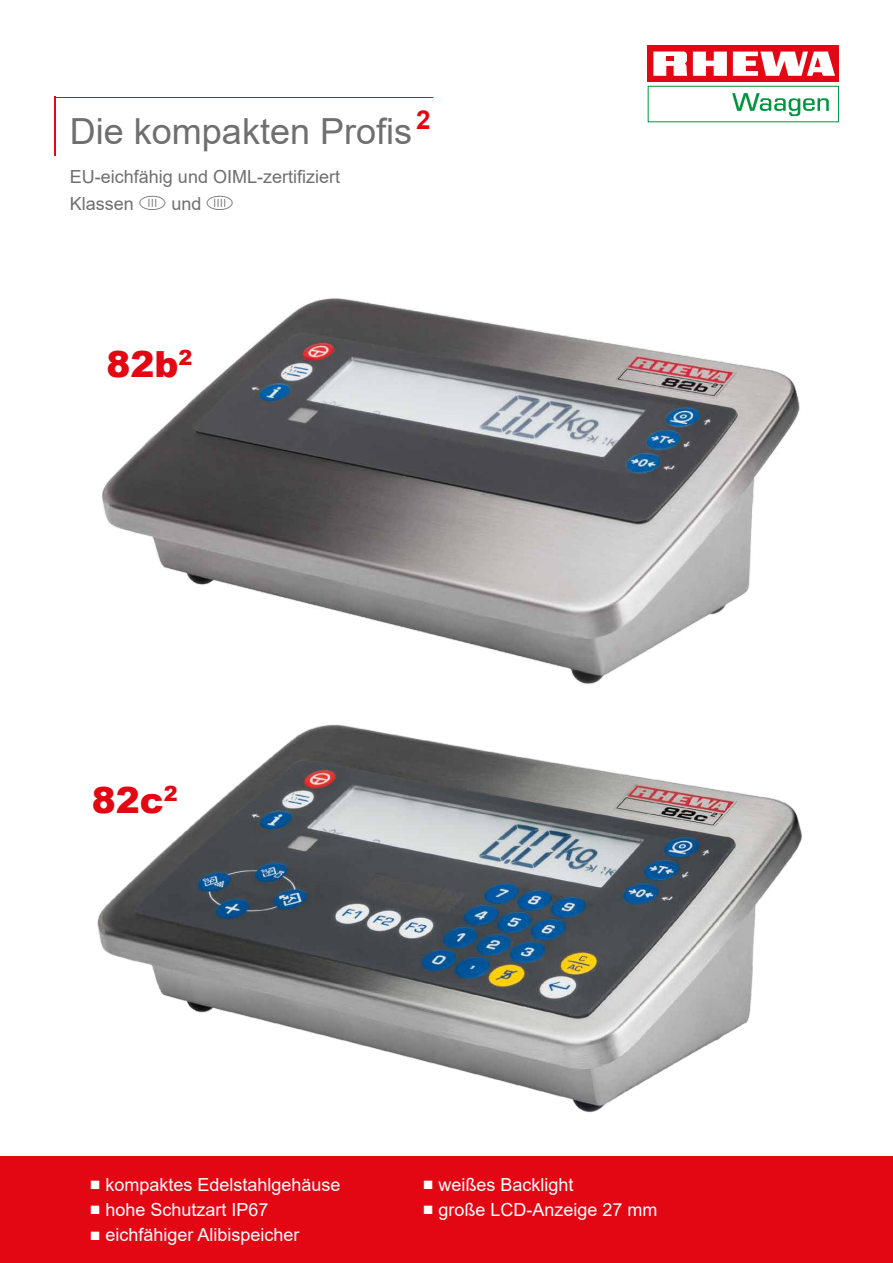
<style>
.page{position:relative;width:893px;height:1263px;background:#fff}
.page>*{position:absolute;margin:0;border:0;box-sizing:border-box;transform-origin:0 0}
.t1{font:36px "Arial";color:#706f6f}
.t2{font:900 36px "Arial";color:#e30613}
.t3{font:18px "Arial";color:#fff}
.t4{font:18px/27px "Arial";color:#706f6f}
.s1{font-family:"Marken"}
.s2{font-weight:900}
</style>
<div class="page">
<div style="left:648px;top:45px;width:191px;height:37px;background:#e30613"></div>
<div style="left:648px;top:86px;width:191px;height:36px;background:#fff;border:1px solid #009641"></div>
<svg style="left:732px;top:93px;width:97px;height:23px"></svg>
<div style="left:791px;top:100px;width:7px;height:9px;background:#fff;border-radius:2px"></div>
<svg style="left:653px;top:52px;width:182px;height:24px"></svg>
<div style="left:0;top:1157px;width:893px;height:106px;background:#e30613"></div>
<img style="left:101px;top:298px;width:699px;height:386px">
<img style="left:97px;top:724px;width:705px;height:389px">
<hr style="left:54px;top:97px;width:379px;height:1px;background:#e30613">
<hr style="left:54px;top:97px;width:2px;height:59px;background:#e30613">
<h1 class="t1" style="left:70px;top:106px;width:362px">Die kompakten Profis <sup>2</sup></h1>
<p class="t4" style="left:70px;top:163px;width:272px">EU-eichfähig und OIML-zertifiziert<br>Klassen <span class="s1">K</span> und <span class="s1">L</span></p>
<h1 class="t2" style="left:107px;top:337px;width:87px">82b<sup>2</sup></h1>
<h1 class="t2" style="left:92px;top:774px;width:87px">82c<sup>2</sup></h1>
<p class="t3" style="left:90px;top:1172px;width:252px"><span class="s2">■</span> kompaktes Edelstahlgehäuse</p>
<p class="t3" style="left:90px;top:1197px;width:180px"><span class="s2">■</span> hohe Schutzart IP67</p>
<p class="t3" style="left:90px;top:1222px;width:211px"><span class="s2">■</span> eichfähiger Alibispeicher</p>
<p class="t3" style="left:423px;top:1172px;width:152px"><span class="s2">■</span> weißes Backlight</p>
<p class="t3" style="left:423px;top:1197px;width:236px"><span class="s2">■</span> große LCD-Anzeige 27 mm</p>
</div>
